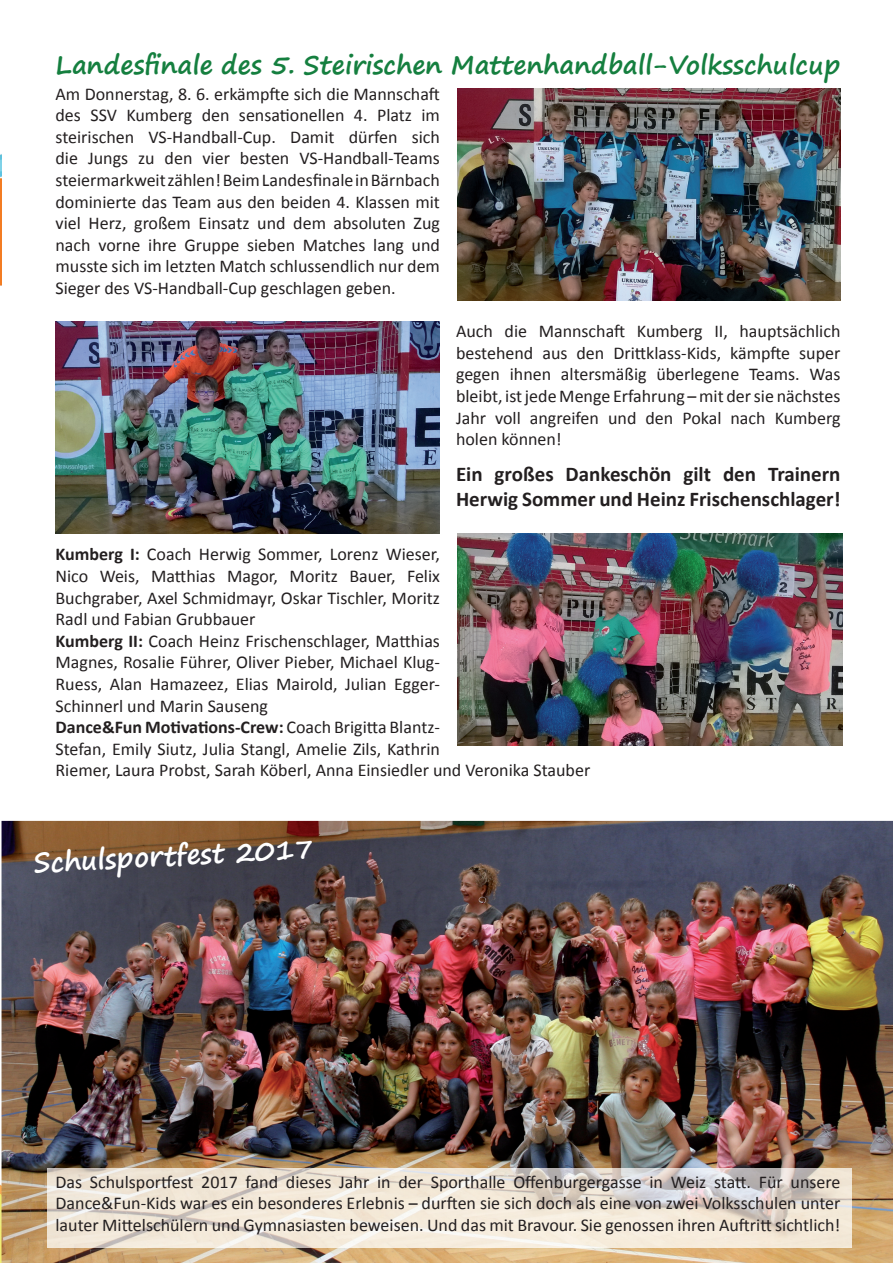
<style>
.page{position:relative;width:893px;height:1263px;background:#fff}
.page>*{position:absolute;margin:0;border:0;box-sizing:border-box;transform-origin:0 0}
.t1{font:700 27px "Segoe Print";color:#fff}
.t2{font:700 25.5px "Segoe Print";color:#157f3f}
.t3{font:700 21px/25.2px "Calibri";color:#231f20}
.t4{font:18px/21.6px "Calibri";color:#231f20;text-align:justify}
.s1{font-weight:700}
</style>
<div class="page">
<img style="left:0;top:154px;width:2px;height:1109px">
<img style="left:2px;top:821px;width:891px;height:442px">
<img style="left:457px;top:89px;width:383px;height:212px">
<img style="left:56px;top:321px;width:383px;height:212px">
<img style="left:457px;top:534px;width:386px;height:212px">
<img style="left:48px;top:1168px;width:803px;height:79px">
<h2 class="t2" style="left:56px;top:41px;width:786px">Landesfinale des 5. Steirischen Mattenhandball-Volksschulcup</h2>
<p class="t4" style="left:56px;top:83px;width:386px">Am Donnerstag, 8. 6. erkämpfte sich die Mannschaft des SSV Kumberg den sensationellen 4. Platz im steirischen VS-Handball-Cup. Damit dürfen sich die Jungs zu den vier besten VS-Handball-Teams steiermarkweit zählen! Beim Landesfinale in Bärnbach dominierte das Team aus den beiden 4. Klassen mit viel Herz, großem Einsatz und dem absoluten Zug nach vorne ihre Gruppe sieben Matches lang und musste sich im letzten Match schlussendlich nur dem Sieger des VS-Handball-Cup geschlagen geben.</p>
<p class="t4" style="left:456px;top:320px;width:386px">Auch die Mannschaft Kumberg II, hauptsächlich bestehend aus den Drittklass-Kids, kämpfte super gegen ihnen altersmäßig überlegene Teams. Was bleibt, ist jede Menge Erfahrung – mit der sie nächstes Jahr voll angreifen und den Pokal nach Kumberg holen können!</p>
<p class="t3" style="left:456px;top:462px;width:386px">Ein großes Dankeschön gilt den Trainern<br>Herwig Sommer und Heinz Frischenschlager!</p>
<p class="t4" style="left:56px;top:544px;width:536px;text-align:left"><span class="s1">Kumberg I:</span> Coach Herwig Sommer, Lorenz Wieser,<br>Nico Weis, Matthias Magor, Moritz Bauer, Felix<br>Buchgraber, Axel Schmidmayr, Oskar Tischler, Moritz<br>Radl und Fabian Grubbauer<br><span class="s1">Kumberg II:</span> Coach Heinz Frischenschlager, Matthias<br>Magnes, Rosalie Führer, Oliver Pieber, Michael Klug-<br>Ruess, Alan Hamazeez, Elias Mairold, Julian Egger-<br>Schinnerl und Marin Sauseng<br><span class="s1">Dance&amp;Fun Motivations-Crew:</span> Coach Brigitta Blantz-<br>Stefan, Emily Siutz, Julia Stangl, Amelie Zils, Kathrin<br>Riemer, Laura Probst, Sarah Köberl, Anna Einsiedler und Veronika Stauber</p>
<h1 class="t1" style="left:32px;top:838px;width:282px;rotate:-3deg">Schulsportfest 2017</h1>
<p class="t4" style="left:56px;top:1171px;width:786px">Das Schulsportfest 2017 fand dieses Jahr in der Sporthalle Offenburgergasse in Weiz statt. Für unsere Dance&amp;Fun-Kids war es ein besonderes Erlebnis – durften sie sich doch als eine von zwei Volksschulen unter lauter Mittelschülern und Gymnasiasten beweisen. Und das mit Bravour. Sie genossen ihren Auftritt sichtlich!</p>
</div>
